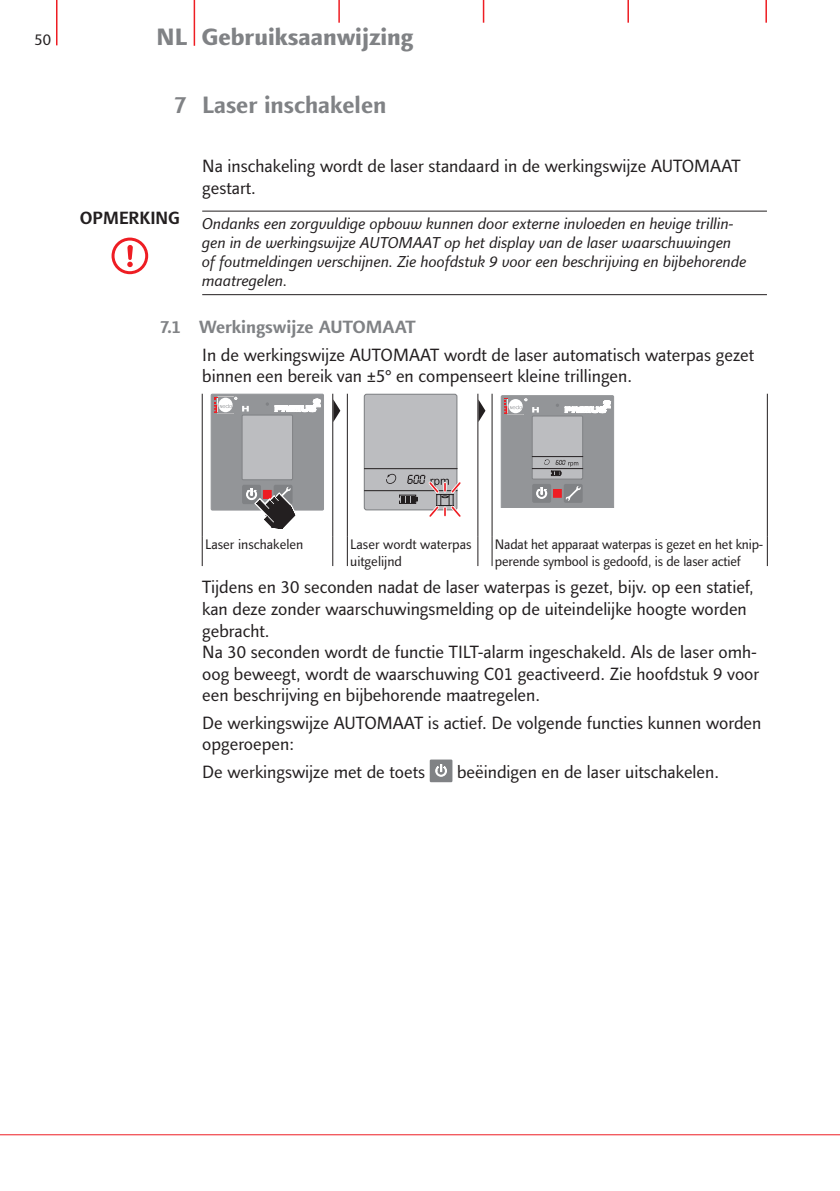
<style>
.page{position:relative;width:840px;height:1191px;background:#fff}
.page>*{position:absolute;margin:0;border:0;box-sizing:border-box;transform-origin:0 0}
.t1{font:800 24px "Linotype Finnegan";color:#808285}
.t2{font:700 24px "Linotype Finnegan";color:#808285}
.t3{font:18px/21.6px "Linotype Finnegan";color:#231f20}
.t4{font:700 18px "Linotype Finnegan";color:#808285}
.t5{font:italic 16px/19.2px "Linotype Finnegan";color:#231f20}
.t6{font:16px "Linotype Finnegan";color:#231f20}
.t7{font:14px/16.8px "Linotype Finnegan";letter-spacing:-.01em;color:#231f20}
</style>
<div class="page">
<svg style="left:765px;top:0;width:1px;height:23px"></svg>
<svg style="left:627px;top:0;width:1px;height:23px"></svg>
<hr style="left:482px;top:0;width:2px;height:23px;background:#ee1d23">
<svg style="left:338px;top:0;width:1px;height:23px"></svg>
<hr style="left:193px;top:0;width:2px;height:46px;background:#ee1d23">
<hr style="left:56px;top:0;width:1px;height:45px;background:#ee1d23">
<hr style="left:0;top:1134px;width:839px;height:1px;background:#ee1d23">
<hr style="left:202px;top:394px;width:1px;height:142px;background:#231f20">
<hr style="left:332px;top:394px;width:1px;height:142px;background:#231f20">
<hr style="left:346px;top:394px;width:1px;height:142px;background:#231f20">
<hr style="left:202px;top:536px;width:1px;height:30px;background:#231f20">
<hr style="left:332px;top:536px;width:1px;height:30px;background:#231f20">
<hr style="left:346px;top:536px;width:1px;height:30px;background:#231f20">
<hr style="left:766px;top:394px;width:1px;height:142px;background:#231f20">
<hr style="left:766px;top:536px;width:1px;height:30px;background:#231f20">
<hr style="left:477px;top:394px;width:1px;height:142px;background:#231f20">
<hr style="left:491px;top:394px;width:1px;height:142px;background:#231f20">
<hr style="left:477px;top:536px;width:1px;height:30px;background:#231f20">
<hr style="left:491px;top:536px;width:1px;height:30px;background:#231f20">
<svg style="left:211px;top:394px;width:112px;height:135px;background:#a6a6a8"></svg>
<svg style="left:333px;top:399px;width:7px;height:23px"></svg>
<div style="left:363px;top:394px;width:94px;height:116px;background:#bcbdc0;border:1px solid #808285;border-radius:2px"></div>
<hr style="left:364px;top:468px;width:93px;height:1px;background:#231f20">
<hr style="left:364px;top:490px;width:93px;height:1px;background:#231f20">
<svg style="left:386px;top:474px;width:75px;height:43px"></svg>
<svg style="left:478px;top:399px;width:7px;height:23px"></svg>
<svg style="left:501px;top:396px;width:112px;height:112px;background:#9f9fa2"></svg>
<div style="left:429px;top:759px;width:23px;height:23px;background:#808285"></div>
<svg style="left:435px;top:764px;width:11px;height:12px"></svg>
<hr style="left:202px;top:211px;width:564px;height:1px;background:#231f20">
<hr style="left:202px;top:294px;width:564px;height:1px;background:#231f20">
<svg style="left:111px;top:237px;width:37px;height:37px"></svg>
<p class="t6" style="left:34px;top:31px;width:18px">50</p>
<h1 class="t1" style="left:156px;top:23px;width:258px">NL Gebruiksaanwijzing</h1>
<h1 class="t2" style="left:174px;top:91px;width:214px">7 Laser inschakelen</h1>
<p class="t3" style="left:202px;top:155px;width:539px">Na inschakeling wordt de laser standaard in de werkingswijze AUTOMAAT gestart.</p>
<p class="t5" style="left:202px;top:214px;width:545px;text-indent:-122px"><sup>OPMERKING</sup> Ondanks een zorgvuldige opbouw kunnen door externe invloeden en hevige trillin&shy;gen in de werkingswijze AUTOMAAT op het display van de laser waarschuwingen of foutmeldingen verschijnen. Zie hoofdstuk 9 voor een beschrijving en bijbehorende maatregelen.</p>
<p class="t4" style="left:159px;top:317px;width:257px">7.1 Werkingswijze AUTOMAAT</p>
<p class="t3" style="left:202px;top:344px;width:553px">In de werkingswijze AUTOMAAT wordt de laser automatisch waterpas gezet binnen een bereik van ±5° en compenseert kleine trillingen.</p>
<p class="t7" style="left:205px;top:536px;width:100px">Laser inschakelen</p>
<p class="t7" style="left:350px;top:536px;width:123px">Laser wordt waterpas uitgelijnd</p>
<p class="t7" style="left:494px;top:536px;width:270px">Nadat het apparaat waterpas is gezet en het knip&shy;perende symbool is gedoofd, is de laser actief</p>
<p class="t3" style="left:202px;top:576px;width:558px">Tijdens en 30 seconden nadat de laser waterpas is gezet, bijv. op een statief, kan deze zonder waarschuwingsmelding op de uiteindelijke hoogte worden gebracht.<br>Na 30 seconden wordt de functie TILT-alarm ingeschakeld. Als de laser omh&shy;oog beweegt, wordt de waarschuwing C01 geactiveerd. Zie hoofdstuk 9 voor een beschrijving en bijbehorende maatregelen.</p>
<p class="t3" style="left:202px;top:712px;width:560px">De werkingswijze AUTOMAAT is actief. De volgende functies kunnen worden opgeroepen:</p>
<p class="t3" style="left:202px;top:761px;width:224px">De werkingswijze met de toets</p>
<p class="t3" style="left:457px;top:761px;width:263px">beëindigen en de laser uitschakelen.</p>
</div>
